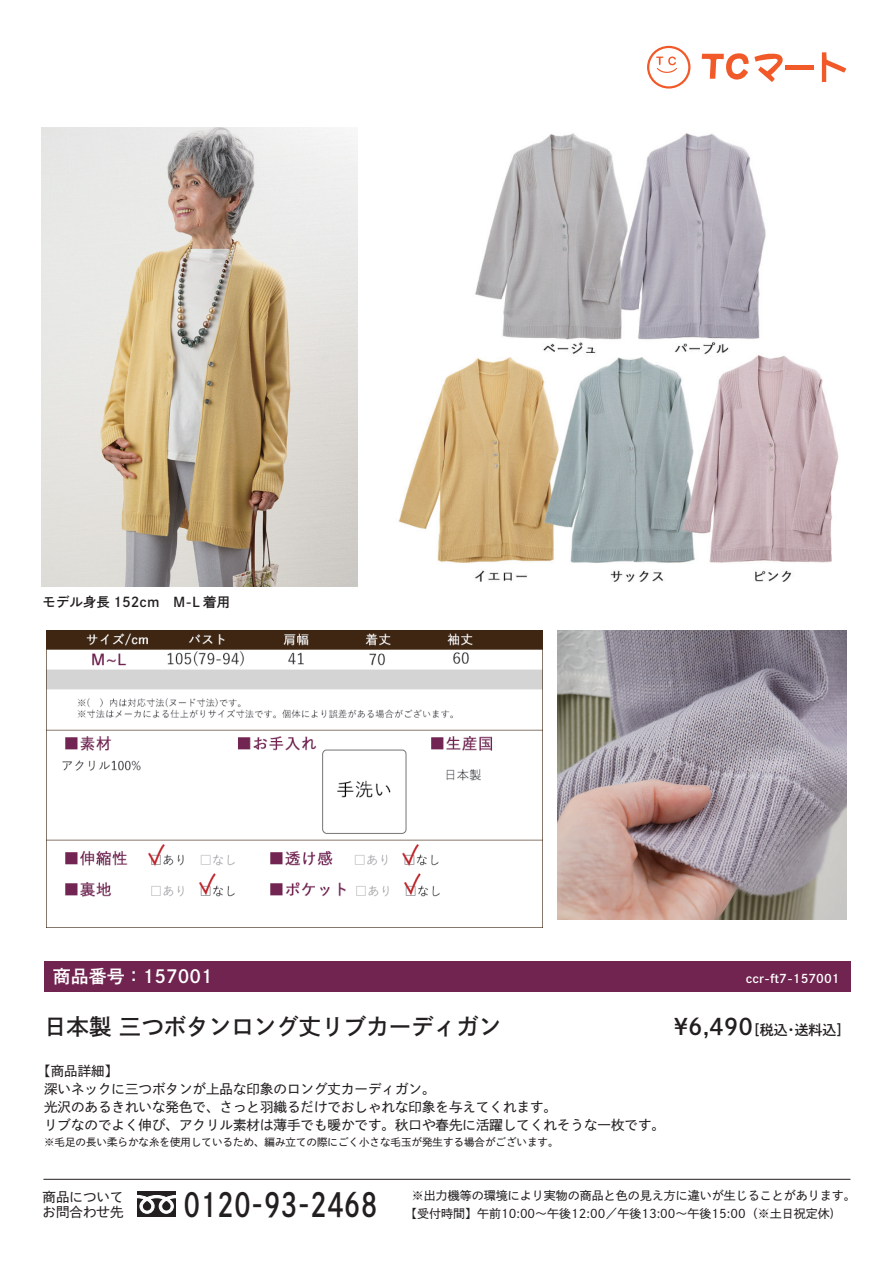
<style>
.page{position:relative;width:893px;height:1263px;background:#fff}
.page>*{position:absolute;margin:0;border:0;box-sizing:border-box;transform-origin:0 0}
.t1{font:32.55px "DNP Shuei Go Kin Std B";color:#231f20;scale:.8 1}
.t2{font:22.5px "DNP Shuei Go Kin Std B";color:#231f20}
.t3{font:18px "DNP Shuei Go Kin Std B";color:#fff}
.t4{font:13.95px "DNP Shuei Go Kin Std B";color:#231f20}
.t5{font:13.5px/18px "DNP Shuei Go Kin Std M";color:#231f20}
.t6{font:13.5px "DNP Shuei Go Kin Std B";color:#231f20}
.t7{font:12px "DNP Shuei Go Kin Std M";color:#231f20}
.t8{font:12px "DNP Shuei Go Kin Std B";color:#fff}
.t9{font:10.5px "DNP Shuei Go Kin Std M";color:#231f20}
.s1{font-size:22.5px}
</style>
<div class="page">
<img style="left:398px;top:133px;width:441px;height:449px">
<img style="left:557px;top:630px;width:289px;height:289px">
<img style="left:46px;top:630px;width:496px;height:297px">
<img style="left:41px;top:128px;width:317px;height:458px">
<div style="left:44px;top:961px;width:806px;height:31px;background:#712450"></div>
<div style="left:137px;top:1191px;width:39px;height:26px;background:#231f20"></div>
<svg style="left:137px;top:1195px;width:39px;height:19px"></svg>
<hr style="left:43px;top:1179px;width:807px;height:1px;background:#231f20">
<svg style="left:822px;top:52px;width:24px;height:30px"></svg>
<svg style="left:702px;top:53px;width:81px;height:29px"></svg>
<div style="left:785px;top:65px;width:28px;height:5px;background:#f15929"></div>
<svg style="left:647px;top:46px;width:43px;height:43px"></svg>
<div style="left:649px;top:48px;width:39px;height:38px;background:#fff;border-radius:50%"></div>
<svg style="left:656px;top:56px;width:21px;height:17px"></svg>
<p class="t6" style="left:43px;top:592px;width:189px">モデル身長 152cm　M-L 着用</p>
<h3 class="t3" style="left:53px;top:964px;width:161px">商品番号：157001</h3>
<p class="t8" style="left:746px;top:970px;width:95px">ccr-ft7-157001</p>
<h2 class="t2" style="left:44px;top:1011px;width:459px">日本製 三つボタンロング丈リブカーディガン</h2>
<p class="t4" style="left:674px;top:1020px;width:178px"><span class="s1">¥6,490</span>［税込・送料込］</p>
<p class="t5" style="left:44px;top:1062px;width:623px;text-indent:-7px">【商品詳細】<br>深いネックに三つボタンが上品な印象のロング丈カーディガン。<br>光沢のあるきれいな発色で、さっと羽織るだけでおしゃれな印象を与えてくれます。<br>リブなのでよく伸び、アクリル素材は薄手でも暖かです。秋口や春先に活躍してくれそうな一枚です。</p>
<p class="t9" style="left:44px;top:1135px;width:516px">※毛足の長い柔らかな糸を使用しているため、編み立ての際にごく小さな毛玉が発生する場合がございます。</p>
<p class="t5" style="left:43px;top:1189px;width:82px;line-height:15px">商品についてお問合わせ先</p>
<h1 class="t1" style="left:184px;top:1182px;width:244px">0120-93-2468</h1>
<p class="t7" style="left:412px;top:1188px;width:445px">※出力機等の環境により実物の商品と色の見え方に違いが生じることがあります。</p>
<p class="t7" style="left:411px;top:1205px;width:436px">【受付時間】午前10:00～午後12:00／午後13:00～午後15:00（※土日祝定休)　</p>
</div>
